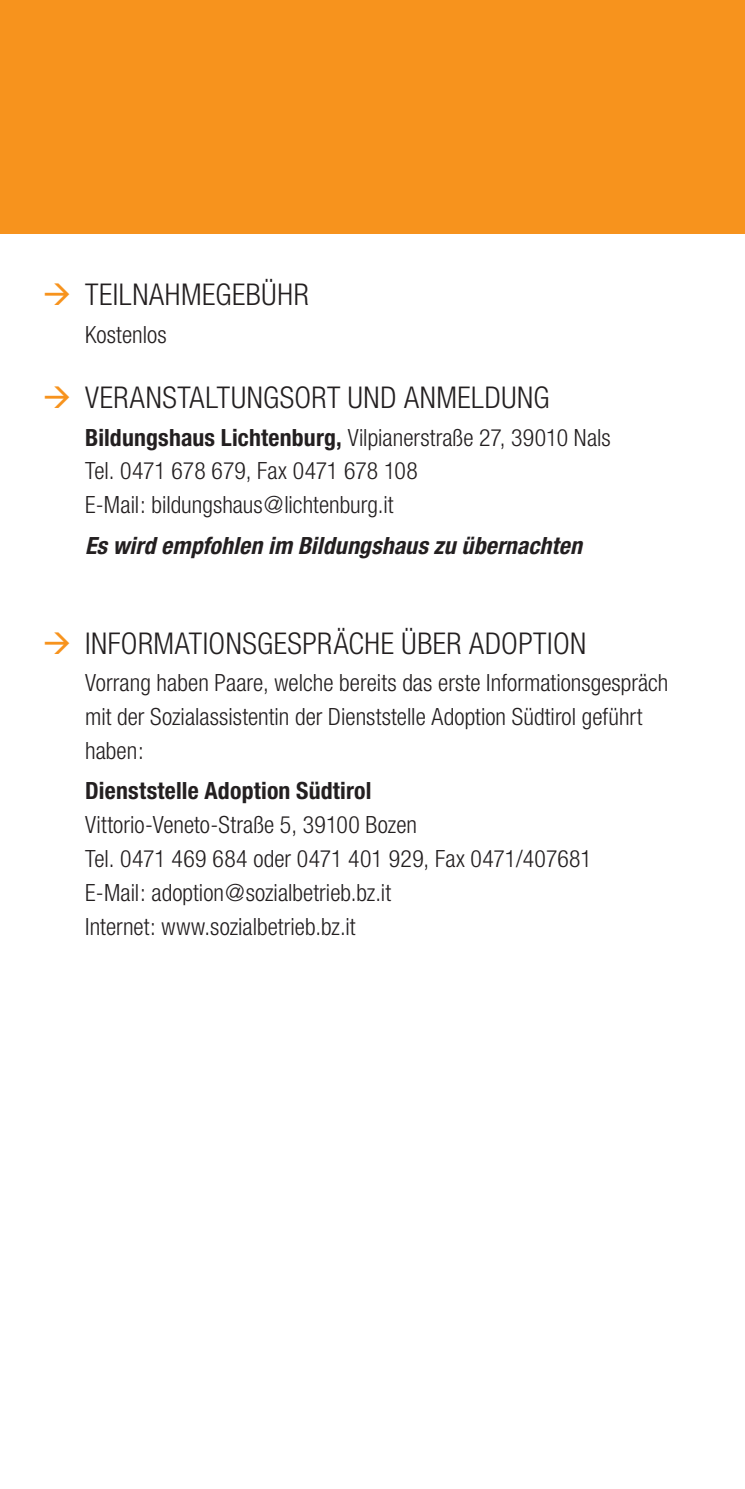
<style>
.page{position:relative;width:745px;height:1489px;background:#fff}
.page>*{position:absolute;margin:0;border:0;box-sizing:border-box;transform-origin:0 0}
.t1{font:300 condensed 30px "Helvetica Neue";letter-spacing:.015em;color:#231f20}
.t2{font:300 condensed 23.75px/33.8px "Helvetica Neue";color:#231f20}
.t3{font:italic 700 condensed 23.75px "Helvetica Neue";letter-spacing:.01em;color:#231f20}
.t4{font:700 condensed 23.75px "Helvetica Neue";letter-spacing:.01em;color:#231f20}
.s1{color:#f7931d}
.s2{font-weight:700}
</style>
<div class="page">
<div style="left:0;top:0;width:744px;height:234px;background:#f7931d"></div>
<p class="t1" style="left:43px;top:284px;width:267px"><span class="s1">→</span> TEILNAHMEGEBÜHR</p>
<p class="t2" style="left:85px;top:319px;width:83px">Kostenlos</p>
<p class="t1" style="left:43px;top:387px;width:508px"><span class="s1">→</span> VERANSTALTUNGSORT UND ANMELDUNG</p>
<p class="t2" style="left:85px;top:422px;width:526px"><span class="s2">Bildungshaus Lichtenburg,</span> Vilpianerstraße 27, 39010 Nals<br>Tel. 0471 678 679, Fax 0471 678 108<br>E-Mail: bildungshaus@lichtenburg.it</p>
<p class="t3" style="left:85px;top:537px;width:498px">Es wird empfohlen im Bildungshaus zu übernachten</p>
<p class="t1" style="left:43px;top:632px;width:545px"><span class="s1">→</span> INFORMATIONSGESPRÄCHE ÜBER ADOPTION</p>
<p class="t2" style="left:85px;top:667px;width:584px">Vorrang haben Paare, welche bereits das erste Informationsgespräch mit der Sozialassistentin der Dienststelle Adoption Südtirol geführt haben:</p>
<p class="t4" style="left:85px;top:782px;width:288px">Dienststelle Adoption Südtirol</p>
<p class="t2" style="left:85px;top:810px;width:508px">Vittorio-Veneto-Straße 5, 39100 Bozen<br>Tel. 0471 469 684 oder 0471 401 929, Fax 0471/407681<br>E-Mail: adoption@sozialbetrieb.bz.it<br>Internet: www.sozialbetrieb.bz.it</p>
</div>
